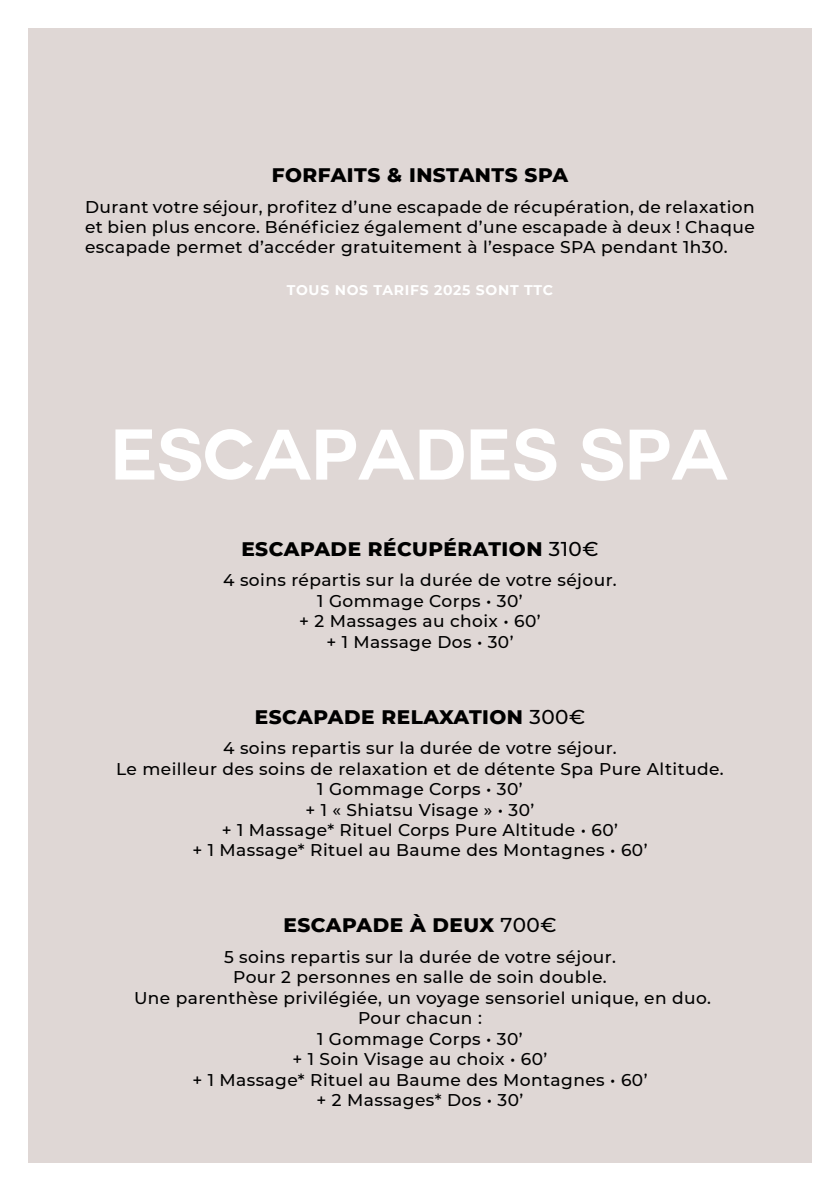
<style>
.page{position:relative;width:840px;height:1191px;background:#fff}
.page>*{position:absolute;margin:0;border:0;box-sizing:border-box;transform-origin:0 0}
.t1{font:700 70px "Couture";color:#fff}
.t2{font:800 20px "Montserrat";letter-spacing:.025em;color:#000}
.t3{font:500 17px/20.4px "Montserrat";letter-spacing:.025em;color:#000;text-align:center}
.t4{font:700 14px "Montserrat";letter-spacing:.05em;color:#fff}
.s1{font-weight:500}
</style>
<div class="page">
<div style="left:28px;top:28px;width:783px;height:1134px;background:#dfd7d5"></div>
<p class="t2" style="left:272px;top:160px;width:297px">FORFAITS &amp; INSTANTS SPA</p>
<p class="t3" style="left:85px;top:196px;width:670px;text-align:justify">Durant votre séjour, profitez d’une escapade de récupération, de relaxation et bien plus encore. Bénéficiez également d’une escapade à deux ! Chaque escapade permet d’accéder gratuitement à l’espace SPA pendant 1h30.</p>
<p class="t4" style="left:287px;top:280px;width:267px">TOUS NOS TARIFS 2025 SONT TTC</p>
<h1 class="t1" style="left:112px;top:422px;width:617px">ESCAPADES SPA</h1>
<p class="t2" style="left:241px;top:534px;width:358px">ESCAPADE RÉCUPÉRATION <span class="s1">310€</span></p>
<p class="t3" style="left:223px;top:569px;width:395px">4 soins répartis sur la durée de votre séjour.<br>1 Gommage Corps • 30’<br>+ 2 Massages au choix • 60’<br>+ 1 Massage Dos • 30’</p>
<p class="t2" style="left:255px;top:702px;width:332px">ESCAPADE RELAXATION <span class="s1">300€</span></p>
<p class="t3" style="left:116px;top:737px;width:609px">4 soins repartis sur la durée de votre séjour.<br>Le meilleur des soins de relaxation et de détente Spa Pure Altitude.<br>1 Gommage Corps • 30’<br>+ 1 « Shiatsu Visage » • 30’<br>+ 1 Massage* Rituel Corps Pure Altitude • 60’<br>+ 1 Massage* Rituel au Baume des Montagnes • 60’</p>
<p class="t2" style="left:283px;top:910px;width:274px">ESCAPADE À DEUX <span class="s1">700€</span></p>
<p class="t3" style="left:134px;top:946px;width:578px">5 soins repartis sur la durée de votre séjour.<br>Pour 2 personnes en salle de soin double.<br>Une parenthèse privilégiée, un voyage sensoriel unique, en duo.<br>Pour chacun :<br>1 Gommage Corps • 30’<br>+ 1 Soin Visage au choix • 60’<br>+ 1 Massage* Rituel au Baume des Montagnes • 60’<br>+ 2 Massages* Dos • 30’</p>
</div>
